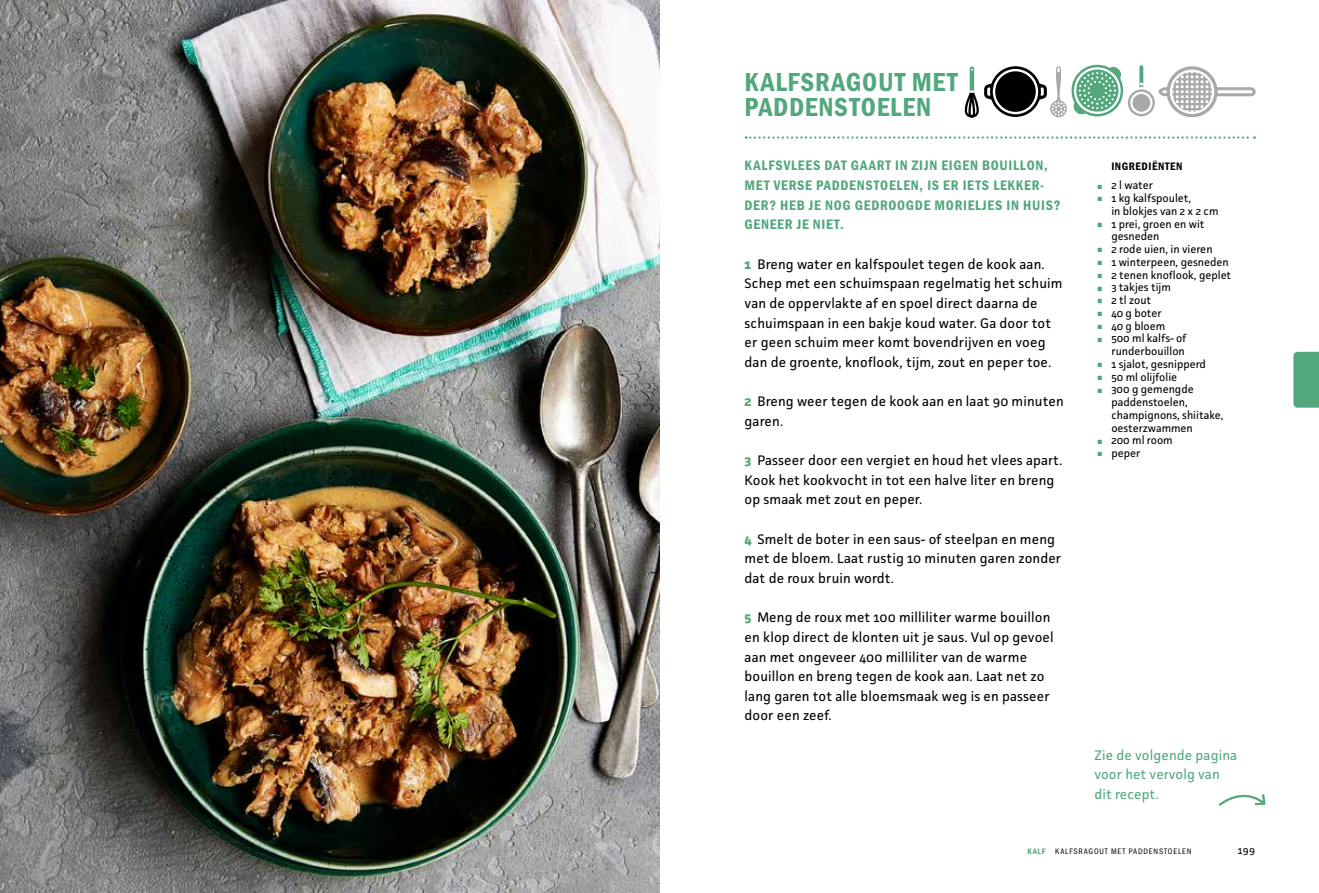
<style>
.page{position:relative;width:1319px;height:893px;background:#fff}
.page>*{position:absolute;margin:0;border:0;box-sizing:border-box;transform-origin:0 0}
.t1{font:39.15px "Franklin Gothic URW Con Boo";color:#52a77d;scale:1.15 1}
.t2{font:27px/25.5px "Franklin Gothic URW Con Dem";letter-spacing:.025em;color:#52a77d}
.t3{font:14.25px/19.6px "Franklin Gothic URW Con Dem";letter-spacing:.05em;color:#52a77d}
.t4{font:13.8px/19.6px "Facit";letter-spacing:.01em;color:#000}
.t5{font:13.8px/19.6px "Facit";letter-spacing:.01em;color:#52a77d}
.t6{font:11.25px/12.8px "Facit";color:#000}
.t7{font:11.25px "Franklin Gothic URW Con Dem";letter-spacing:.05em;color:#000}
.t8{font:10.95px "Facit";color:#000}
.t9{font:8.25px "Franklin Gothic URW Con Boo";letter-spacing:.1em;color:#000}
.s1{font-weight:700;font-size:14.1px;color:#52a77d}
.s2{font-family:"Franklin Gothic URW Con Dem";color:#52a77d}
</style>
<div class="page">
<svg style="left:1293px;top:352px;width:25px;height:56px"></svg>
<img style="left:0;top:0;width:659px;height:893px">
<svg style="left:745px;top:136px;width:509px;height:3px"></svg>
<svg style="left:1218px;top:794px;width:48px;height:12px"></svg>
<svg style="left:964px;top:64px;width:292px;height:54px"></svg>
<h2 class="t2" style="left:744px;top:68px;width:215px">KALFSRAGOUT MET<br>PADDENSTOELEN</h2>
<p class="t3" style="left:744px;top:155px;width:317px">KALFSVLEES DAT GAART IN ZIJN EIGEN BOUILLON, MET VERSE PADDENSTOELEN, IS ER IETS LEKKER-DER? HEB JE NOG GEDROOGDE MORIELJES IN HUIS?<br>GENEER JE NIET.</p>
<p class="t4" style="left:744px;top:254px;width:319px"><span class="s1">1</span> Breng water en kalfspoulet tegen de kook aan.<br>Schep met een schuimspaan regelmatig het schuim van de oppervlakte af en spoel direct daarna de schuimspaan in een bakje koud water. Ga door tot er geen schuim meer komt bovendrijven en voeg dan de groente, knoflook, tijm, zout en peper toe.</p>
<p class="t4" style="left:744px;top:391px;width:320px"><span class="s1">2</span> Breng weer tegen de kook aan en laat 90 minuten garen.</p>
<p class="t4" style="left:744px;top:450px;width:319px"><span class="s1">3</span> Passeer door een vergiet en houd het vlees apart.<br>Kook het kookvocht in tot een halve liter en breng op smaak met zout en peper.</p>
<p class="t4" style="left:744px;top:529px;width:318px"><span class="s1">4</span> Smelt de boter in een saus- of steelpan en meng met de bloem. Laat rustig 10 minuten garen zonder dat de roux bruin wordt.</p>
<p class="t4" style="left:744px;top:607px;width:310px"><span class="s1">5</span> Meng de roux met 100 milliliter warme bouillon en klop direct de klonten uit je saus. Vul op gevoel aan met ongeveer 400 milliliter van de warme bouillon en breng tegen de kook aan. Laat net zo lang garen tot alle bloemsmaak weg is en passeer door een zeef.</p>
<p class="t7" style="left:1111px;top:159px;width:73px">INGREDIËNTEN</p>
<h1 class="t1" style="left:1094px;top:159px;width:11px">·</h1>
<p class="t6" style="left:1111px;top:179px;width:43px">2 l water</p>
<h1 class="t1" style="left:1094px;top:172px;width:11px">·</h1>
<p class="t6" style="left:1111px;top:192px;width:109px">1 kg kalfspoulet,<br>in blokjes van 2 x 2 cm</p>
<h1 class="t1" style="left:1094px;top:198px;width:11px">·</h1>
<p class="t6" style="left:1111px;top:217px;width:95px">1 prei, groen en wit gesneden</p>
<h1 class="t1" style="left:1094px;top:223px;width:11px">·</h1>
<p class="t6" style="left:1111px;top:243px;width:103px">2 rode uien, in vieren</p>
<h1 class="t1" style="left:1094px;top:236px;width:11px">·</h1>
<p class="t6" style="left:1111px;top:255px;width:119px">1 winterpeen, gesneden</p>
<h1 class="t1" style="left:1094px;top:249px;width:11px">·</h1>
<p class="t6" style="left:1111px;top:268px;width:121px">2 tenen knoflook, geplet</p>
<h1 class="t1" style="left:1094px;top:261px;width:11px">·</h1>
<p class="t6" style="left:1111px;top:281px;width:61px">3 takjes tijm</p>
<h1 class="t1" style="left:1094px;top:274px;width:11px">·</h1>
<p class="t6" style="left:1111px;top:294px;width:41px">2 tl zout</p>
<h1 class="t1" style="left:1094px;top:287px;width:11px">·</h1>
<p class="t6" style="left:1111px;top:306px;width:52px">40 g boter</p>
<h1 class="t1" style="left:1094px;top:300px;width:11px">·</h1>
<p class="t6" style="left:1111px;top:319px;width:56px">40 g bloem</p>
<h1 class="t1" style="left:1094px;top:312px;width:11px">·</h1>
<p class="t6" style="left:1111px;top:332px;width:77px">500 ml kalfs- of runderbouillon</p>
<h1 class="t1" style="left:1094px;top:338px;width:11px">·</h1>
<p class="t6" style="left:1111px;top:357px;width:96px">1 sjalot, gesnipperd</p>
<h1 class="t1" style="left:1094px;top:351px;width:11px">·</h1>
<p class="t6" style="left:1111px;top:370px;width:67px">50 ml olijfolie</p>
<h1 class="t1" style="left:1094px;top:363px;width:11px">·</h1>
<p class="t6" style="left:1111px;top:383px;width:113px">300 g gemengde paddenstoelen, champignons, shiitake, oesterzwammen</p>
<h1 class="t1" style="left:1094px;top:414px;width:11px">·</h1>
<p class="t6" style="left:1111px;top:434px;width:63px">200 ml room</p>
<h1 class="t1" style="left:1094px;top:427px;width:11px">·</h1>
<p class="t6" style="left:1111px;top:447px;width:31px">peper</p>
<p class="t5" style="left:1094px;top:745px;width:144px">Zie de volgende pagina voor het vervolg van dit recept.</p>
<p class="t9" style="left:1027px;top:846px;width:53px"><span class="s2">KALF</span> KALFSRAGOUT</p>
<p class="t9" style="left:1110px;top:846px;width:44px">MET PADDENSTOELEN</p>
<p class="t8" style="left:1237px;top:843px;width:19px">199</p>
</div>
